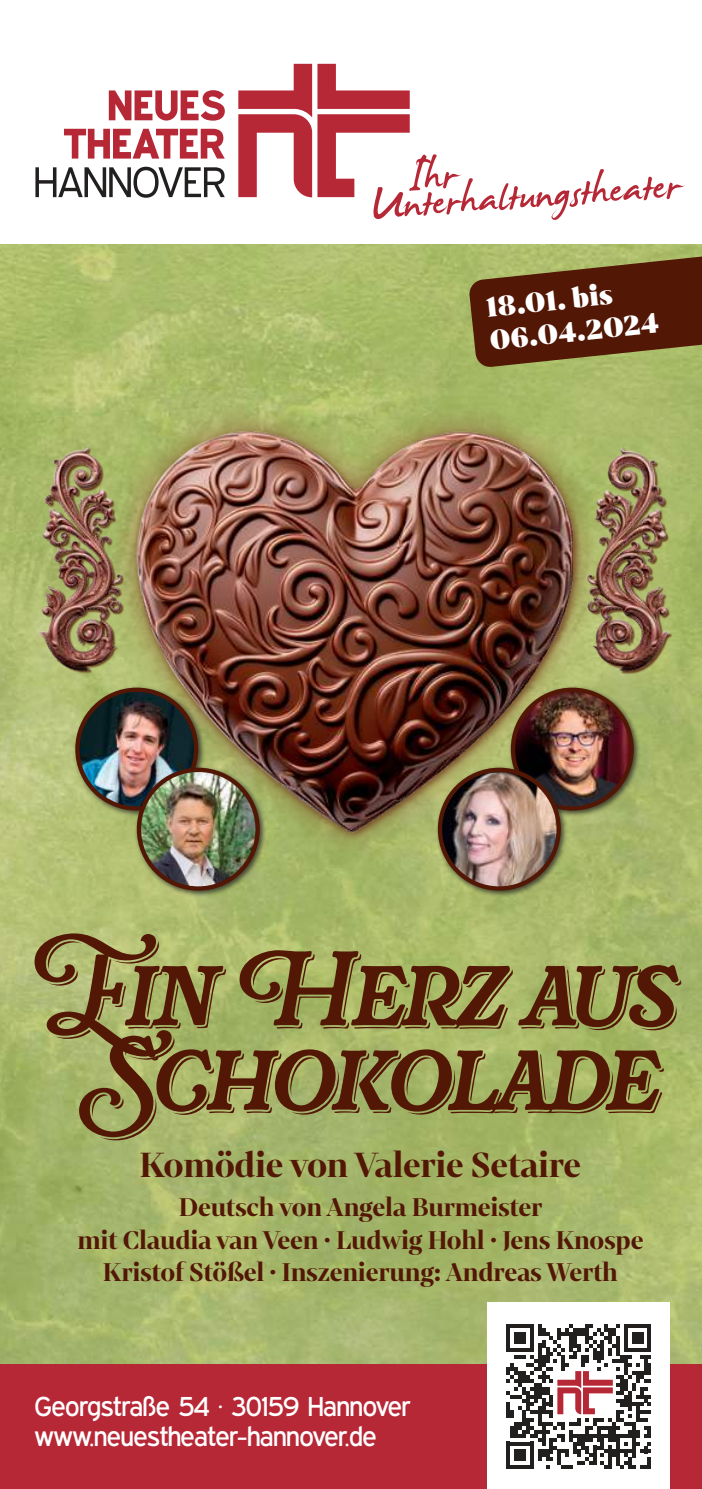
<style>
.page{position:relative;width:702px;height:1489px;background:#fff}
.page>*{position:absolute;margin:0;border:0;box-sizing:border-box;transform-origin:0 0}
.t1{font:94.75px/84.5px "Rafaella Bold Shadow";letter-spacing:-.01em;color:#521705;text-align:center}
.t2{font:700 37.5px "Mixta Didone Alt";letter-spacing:-.01em;color:#521705}
.t3{font:800 30px/33.2px "Mixta Didone Alt";color:#fff}
.t4{font:700 27.5px/32.5px "Mixta Didone Alt";letter-spacing:-.01em;color:#521705;text-align:center}
.t5{font:27.5px/30px "Expressway Rg";color:#fff}
</style>
<div class="page">
<img style="left:0;top:244px;width:702px;height:1120px">
<svg style="left:109px;top:90px;width:116px;height:31px"></svg>
<svg style="left:64px;top:129px;width:161px;height:30px"></svg>
<svg style="left:35px;top:167px;width:190px;height:31px"></svg>
<svg style="left:238px;top:64px;width:447px;height:156px"></svg>
<div style="left:0;top:1364px;width:702px;height:124px;background:#b72837"></div>
<div style="left:488px;top:1302px;width:182px;height:186px;background:#fff"></div>
<svg style="left:506px;top:1324px;width:145px;height:144px"></svg>
<div style="left:106px;top:402px;width:497px;height:458px;background:#8a4d29;opacity:.75"></div>
<img style="left:136px;top:414px;width:437px;height:442px">
<img style="left:28px;top:446px;width:100px;height:242px">
<img style="left:581px;top:436px;width:99px;height:252px">
<div style="left:73px;top:685px;width:133px;height:133px;background:#221f1f;opacity:.75"></div>
<img style="left:77px;top:689px;width:119px;height:119px;border-radius:59px">
<div style="left:75px;top:687px;width:123px;height:123px;border:4px solid #521705;border-radius:50%"></div>
<div style="left:134px;top:765px;width:133px;height:133px;background:#221f1f;opacity:.75"></div>
<img style="left:139px;top:769px;width:118px;height:119px;border-radius:59px">
<div style="left:137px;top:767px;width:123px;height:123px;border:4px solid #521705;border-radius:50%"></div>
<div style="left:508px;top:685px;width:133px;height:133px;background:#221f1f;opacity:.75"></div>
<img style="left:513px;top:689px;width:118px;height:119px;border-radius:59px">
<div style="left:510px;top:687px;width:123px;height:123px;border:4px solid #521705;border-radius:50%"></div>
<div style="left:435px;top:765px;width:133px;height:133px;background:#221f1f;opacity:.75"></div>
<img style="left:440px;top:769px;width:118px;height:119px;border-radius:59px">
<div style="left:438px;top:767px;width:123px;height:123px;border:4px solid #521705;border-radius:50%"></div>
<svg style="left:468px;top:251px;width:234px;height:116px;background:#6a4320"></svg>
<p class="t3" style="left:484px;top:290px;width:172px;rotate:-6deg">18.01. bis<br>06.04.2024</p>
<h1 class="t1" style="left:33px;top:954px;width:645px">Ein Herz aus<br>Schokolade</h1>
<h2 class="t2" style="left:140px;top:1149px;width:443px">Komödie von Valerie Setaire</h2>
<p class="t4" style="left:77px;top:1192px;width:567px">Deutsch von Angela Burmeister<br>mit Claudia van Veen · Ludwig Hohl · Jens Knospe<br>Kristof Stößel · Inszenierung: Andreas Werth</p>
<p class="t5" style="left:35px;top:1393px;width:377px">Georgstraße 54 · 30159 Hannover www.neuestheater-hannover.de</p>
</div>
